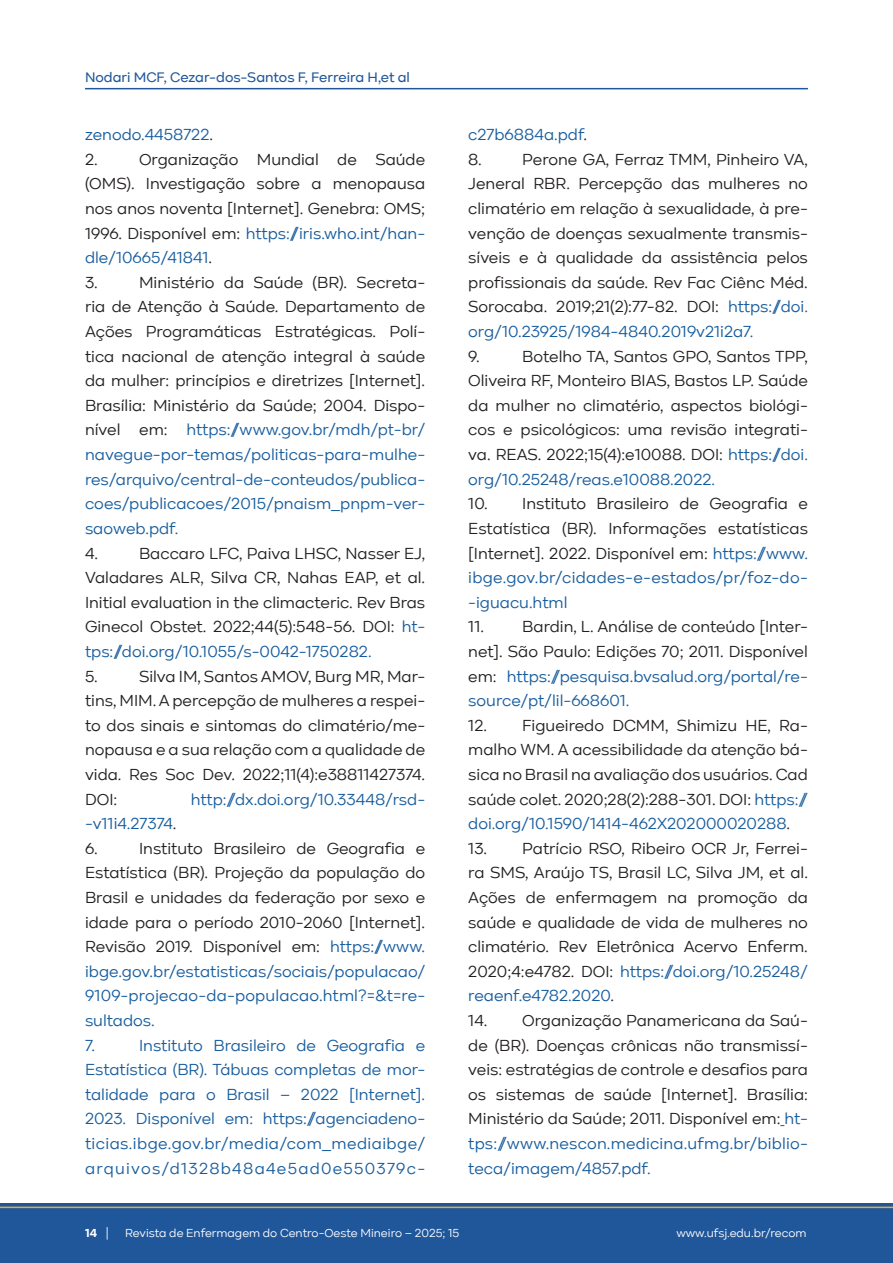
<style>
.page{position:relative;width:893px;height:1263px;background:#fff}
.page>*{position:absolute;margin:0;border:0;box-sizing:border-box;transform-origin:0 0}
.Texto_artigo{font:16.5px/24.6px "Kinetika";color:#231f20;text-align:justify}
.Texto_artigo-2{font:16.5px/24.6px "Kinetika";color:#175d9e;text-align:justify}
.t1{font:500 14.25px "Kinetika";color:#20579b}
.t2{font:12px "Kinetika";color:#fff}
.t3{font:700 12px "Kinetika";color:#fff}
.s1{color:#231f20}
.s2{color:#175d9e}
.s3{font-weight:400}
</style>
<div class="page">
<div style="left:0;top:1203px;width:893px;height:60px;background:#20579b"></div>
<hr style="left:0;top:1206px;width:893px;height:2px;background:#f9a42e">
<hr style="left:85px;top:88px;width:723px;height:1px;background:#20579b">
<p class="t1" style="left:85px;top:69px;width:326px">Nodari MCF, Cezar-dos-Santos F, Ferreira H,et al</p>
<p class="Texto_artigo-2" style="left:85px;top:122px;width:130px">zenodo.4458722<span class="s1">.</span></p>
<p class="Texto_artigo" style="left:85px;top:147px;width:14px">2.</p>
<p class="Texto_artigo" style="left:85px;top:147px;width:342px;text-indent:54px">Organização Mundial de Saúde (OMS). Investigação sobre a menopausa nos anos noventa [Internet]. Genebra: OMS; 1996. Disponível em: <span class="s2">https://iris.who.int/han&shy;dle/10665/41841</span>.</p>
<p class="Texto_artigo" style="left:85px;top:270px;width:14px">3.</p>
<p class="Texto_artigo" style="left:85px;top:270px;width:342px;text-indent:54px">Ministério da Saúde (BR). Secreta&shy;ria de Atenção à Saúde. Departamento de Ações Programáticas Estratégicas. Polí&shy;tica nacional de atenção integral à saúde da mulher: princípios e diretrizes [Internet].<br>Brasília: Ministério da Saúde; 2004. Dispo&shy;nível em: <span class="s2">https://www.gov.br/mdh/pt-br/ navegue-por-temas/politicas-para-mulhe&shy;res/arquivo/central-de-conteudos/publica&shy;coes/publicacoes/2015/pnaism_pnpm-ver&shy;saoweb.pdf.</span></p>
<p class="Texto_artigo" style="left:85px;top:541px;width:14px">4.</p>
<p class="Texto_artigo" style="left:85px;top:541px;width:342px;text-indent:54px">Baccaro LFC, Paiva LHSC, Nasser EJ, Valadares ALR, Silva CR, Nahas EAP, et al.<br>Initial evaluation in the climacteric. Rev Bras Ginecol Obstet. 2022;44(5):548-56. DOI: <span class="s2">ht&shy;tps://doi.org/10.1055/s-0042-1750282.</span></p>
<p class="Texto_artigo" style="left:85px;top:664px;width:14px">5.</p>
<p class="Texto_artigo" style="left:85px;top:664px;width:342px;text-indent:54px">Silva IM, Santos AMOV, Burg MR, Mar&shy;tins, MIM. A percepção de mulheres a respei&shy;to dos sinais e sintomas do climatério/me&shy;nopausa e a sua relação com a qualidade de vida. Res Soc Dev. 2022;11(4):e38811427374.<br>DOI:</p>
<p class="Texto_artigo-2" style="left:191px;top:787px;width:236px">http://dx.doi.org/10.33448/rsd-</p>
<p class="Texto_artigo-2" style="left:85px;top:811px;width:93px">-v11i4.27374<span class="s1">.</span></p>
<p class="Texto_artigo" style="left:85px;top:836px;width:14px">6.</p>
<p class="Texto_artigo" style="left:85px;top:836px;width:342px;text-indent:54px">Instituto Brasileiro de Geografia e Estatística (BR). Projeção da população do Brasil e unidades da federação por sexo e idade para o período 2010-2060 [Internet].<br>Revisão 2019. Disponível em: <span class="s2">https://www. ibge.gov.br/estatisticas/sociais/populacao/ 9109-projecao-da-populacao.html?=&amp;t=re&shy;sultados.</span></p>
<p class="Texto_artigo-2" style="left:85px;top:1033px;width:12px">7.</p>
<p class="Texto_artigo-2" style="left:85px;top:1033px;width:342px;text-indent:54px">Instituto Brasileiro de Geografia e Estatística (BR). Tábuas completas de mor&shy;talidade para o Brasil – 2022 [Internet].<br>2023. Disponível em: https://agenciadeno&shy;ticias.ibge.gov.br/media/com_mediaibge/ arquivos/d1328b48a4e5ad0e550379c-</p>
<p class="Texto_artigo-2" style="left:468px;top:122px;width:120px">c27b6884a.pdf<span class="s1">.</span></p>
<p class="Texto_artigo" style="left:468px;top:147px;width:15px">8.</p>
<p class="Texto_artigo" style="left:468px;top:147px;width:341px;text-indent:54px">Perone GA, Ferraz TMM, Pinheiro VA, Jeneral RBR. Percepção das mulheres no climatério em relação à sexualidade, à pre&shy;venção de doenças sexualmente transmis&shy;síveis e à qualidade da assistência pelos profissionais da saúde. Rev Fac Ciênc Méd.<br>Sorocaba. 2019;21(2):77-82. DOI: <span class="s2">https://doi. org/10.23925/1984-4840.2019v21i2a7.</span></p>
<p class="Texto_artigo" style="left:468px;top:344px;width:13px">9.</p>
<p class="Texto_artigo" style="left:468px;top:344px;width:341px;text-indent:54px">Botelho TA, Santos GPO, Santos TPP, Oliveira RF, Monteiro BIAS, Bastos LP. Saúde da mulher no climatério, aspectos biológi&shy;cos e psicológicos: uma revisão integrati&shy;va. REAS. 2022;15(4):e10088. DOI: <span class="s2">https://doi. org/10.25248/reas.e10088.2022.</span></p>
<p class="Texto_artigo" style="left:468px;top:491px;width:341px">10. Instituto Brasileiro de Geografia e Estatística (BR). Informações estatísticas [Internet]. 2022. Disponível em: <span class="s2">https://www. ibge.gov.br/cidades-e-estados/pr/foz-do--iguacu.html</span></p>
<p class="Texto_artigo" style="left:468px;top:614px;width:341px">11. Bardin, L. Análise de conteúdo [Inter&shy;net]. São Paulo: Edições 70; 2011. Disponível em: <span class="s2">https://pesquisa.bvsalud.org/portal/re&shy;source/pt/lil-668601.</span></p>
<p class="Texto_artigo" style="left:468px;top:713px;width:341px">12. Figueiredo DCMM, Shimizu HE, Ra&shy;malho WM. A acessibilidade da atenção bá&shy;sica no Brasil na avaliação dos usuários. Cad saúde colet. 2020;28(2):288-301. DOI: <span class="s2">https:// doi.org/10.1590/1414-462X202000020288</span>.</p>
<p class="Texto_artigo" style="left:468px;top:836px;width:341px">13. Patrício RSO, Ribeiro OCR Jr, Ferrei&shy;ra SMS, Araújo TS, Brasil LC, Silva JM, et al.<br>Ações de enfermagem na promoção da saúde e qualidade de vida de mulheres no climatério. Rev Eletrônica Acervo Enferm.<br>2020;4:e4782. DOI: <span class="s2">https://doi.org/10.25248/ reaenf.e4782.2020</span>.</p>
<p class="Texto_artigo" style="left:468px;top:1008px;width:341px">14. Organização Panamericana da Saú&shy;de (BR). Doenças crônicas não transmissí&shy;veis: estratégias de controle e desafios para os sistemas de saúde [Internet]. Brasília:<br>Ministério da Saúde; 2011. Disponível em: <span class="s2">ht&shy;tps://www.nescon.medicina.ufmg.br/biblio&shy;teca/imagem/4857.pdf.</span></p>
<p class="t3" style="left:85px;top:1225px;width:25px">14 <span class="s3">|</span></p>
<p class="t2" style="left:125px;top:1226px;width:336px">Revista de Enfermagem do Centro-Oeste Mineiro – 2025; 15</p>
<p class="t2" style="left:676px;top:1226px;width:132px">www.ufsj.edu.br/recom</p>
</div>
